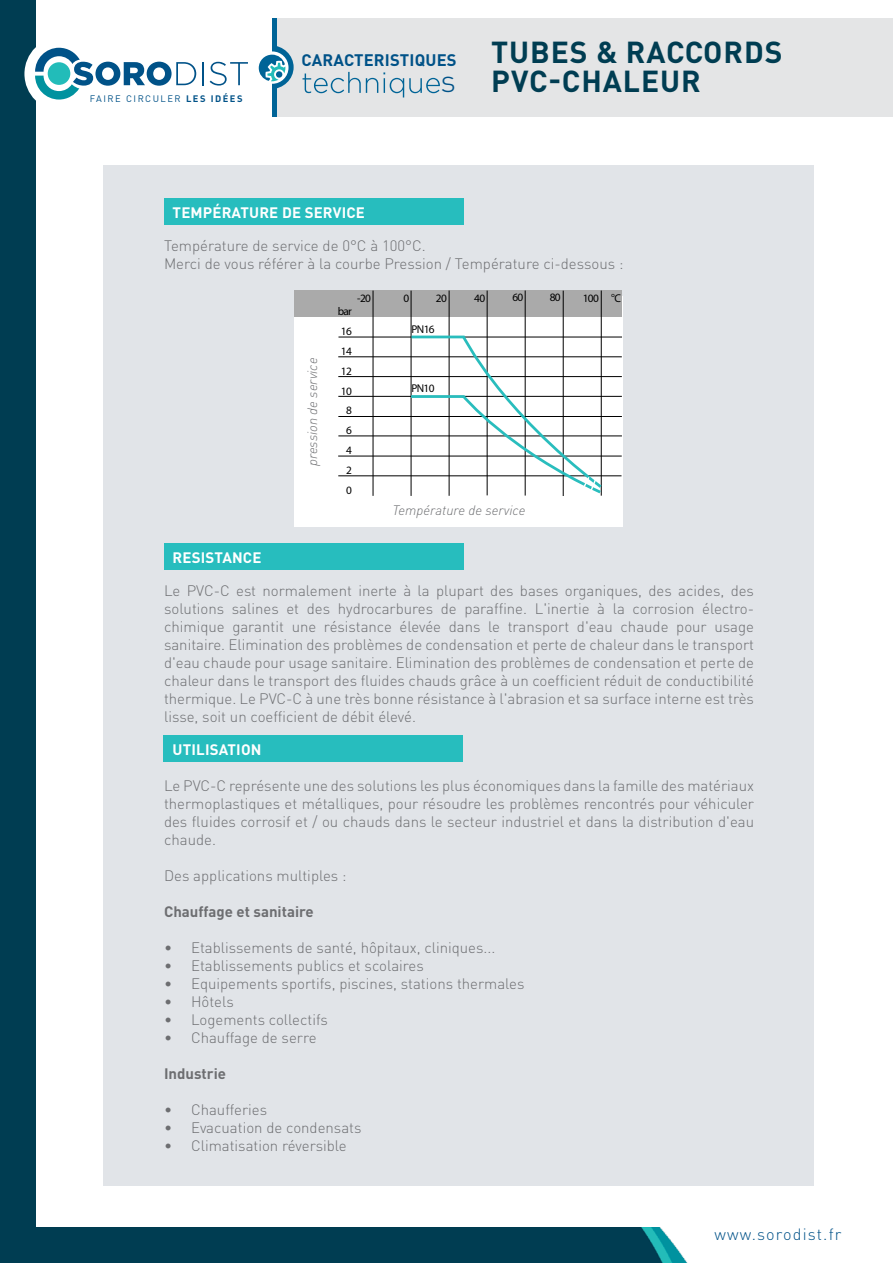
<style>
.page{position:relative;width:893px;height:1263px;background:#fff}
.page>*{position:absolute;margin:0;border:0;box-sizing:border-box;transform-origin:0 0}
.t1{font:300 31.5px "DINOT";color:#005288}
.t2{font:700 30px/28.5px "DINOT";letter-spacing:.03em;color:#003d52}
.t3{font:700 16.5px "DINOT";letter-spacing:.01em;color:#005288}
.t4{font:300 16.2px "DINOT";letter-spacing:.07em;color:#005288}
.t5{font:300 15px/18px "DINOT";color:#6d6e71;text-align:justify}
.t6{font:700 15px "DINOT";letter-spacing:.01em;color:#fff}
.t7{font:700 15px "DINOT";color:#6d6e71}
.t8{font:italic 300 13.5px "DINOT";color:#6d6e71}
.t9{font:700 condensed 11.25px/19.8px "Frutiger";letter-spacing:-.055em;color:#000;text-align:right}
.t10{font:9.3px "DINOT";letter-spacing:.16em;color:#005288}
.s1{font-weight:700}
</style>
<div class="page">
<div style="left:272px;top:18px;width:621px;height:98px;background:#e4e5e6"></div>
<svg style="left:302px;top:72px;width:138px;height:25px"></svg>
<div style="left:272px;top:87px;width:5px;height:29px;background:#006497"></div>
<div style="left:272px;top:18px;width:5px;height:31px;background:#006497"></div>
<svg style="left:259px;top:46px;width:35px;height:43px"></svg>
<div style="left:276px;top:71px;width:6px;height:7px;background:#006497;border-radius:50%"></div>
<div style="left:35px;top:1228px;width:653px;height:35px;background:#003d52"></div>
<div style="left:0;top:0;width:35px;height:1263px;background:#003d52"></div>
<div style="left:24px;top:37px;width:75px;height:74px;background:#fff;border-radius:50%"></div>
<hr style="left:202px;top:62px;width:2px;height:23px;background:#005288">
<svg style="left:210px;top:62px;width:38px;height:24px"></svg>
<svg style="left:35px;top:48px;width:161px;height:52px"></svg>
<div style="left:104px;top:165px;width:710px;height:1020px;background:#e1e4e8"></div>
<div style="left:294px;top:296px;width:328px;height:231px;background:#fff"></div>
<div style="left:164px;top:198px;width:300px;height:26px;background:#27bdbe"></div>
<div style="left:164px;top:543px;width:300px;height:27px;background:#27bdbe"></div>
<div style="left:163px;top:736px;width:300px;height:26px;background:#27bdbe"></div>
<div style="left:294px;top:291px;width:328px;height:26px;background:#aaa"></div>
<hr style="left:338px;top:476px;width:283px;height:1px;background:#000">
<hr style="left:338px;top:456px;width:284px;height:1px;background:#000">
<hr style="left:338px;top:436px;width:284px;height:1px;background:#000">
<hr style="left:338px;top:416px;width:284px;height:1px;background:#000">
<hr style="left:338px;top:396px;width:284px;height:1px;background:#000">
<hr style="left:338px;top:376px;width:284px;height:1px;background:#000">
<hr style="left:338px;top:357px;width:284px;height:1px;background:#000">
<hr style="left:338px;top:337px;width:284px;height:1px;background:#000">
<hr style="left:601px;top:290px;width:1px;height:206px;background:#000">
<hr style="left:563px;top:291px;width:1px;height:205px;background:#000">
<hr style="left:525px;top:290px;width:1px;height:205px;background:#000">
<hr style="left:487px;top:291px;width:1px;height:204px;background:#000">
<hr style="left:449px;top:290px;width:1px;height:206px;background:#000">
<hr style="left:373px;top:291px;width:1px;height:205px;background:#000">
<hr style="left:411px;top:291px;width:1px;height:205px;background:#000">
<svg style="left:408px;top:334px;width:197px;height:162px"></svg>
<p class="t10" style="left:90px;top:92px;width:154px">FAIRE CIRCULER <span class="s1">LES IDÉES</span></p>
<p class="t3" style="left:302px;top:48px;width:157px">CARACTERISTIQUES</p>
<h1 class="t1" style="left:441px;top:60px;width:17px">s</h1>
<h2 class="t2" style="left:491px;top:37px;width:293px">TUBES &amp; RACCORDS<br>PVC-CHALEUR</h2>
<p class="t6" style="left:173px;top:202px;width:50px">TEMPÉRATURE</p>
<p class="t6" style="left:282px;top:202px;width:33px">DE SER</p>
<p class="t6" style="left:333px;top:202px;width:32px">VICE</p>
<p class="t5" style="left:164px;top:236px;width:461px">Température de service de 0°C à 100°C.<br>Merci de vous référer à la courbe Pression / Température ci-dessous :</p>
<p class="t8" style="left:303px;top:466px;width:110px;rotate:-90deg">pression de service</p>
<p class="t9" style="left:357px;top:288px;width:15px">-20</p>
<p class="t9" style="left:404px;top:288px;width:7px">0</p>
<p class="t9" style="left:436px;top:288px;width:13px">20</p>
<p class="t9" style="left:474px;top:288px;width:13px">40</p>
<p class="t9" style="left:512px;top:287px;width:12px">60</p>
<p class="t9" style="left:550px;top:287px;width:12px">80</p>
<p class="t9" style="left:583px;top:289px;width:18px">100</p>
<p class="t9" style="left:615px;top:288px;width:8px">C</p>
<p class="t9" style="left:338px;top:301px;width:16px">bar<br>16<br>14<br>12<br>10<br>8<br>6<br>4<br>2<br>0</p>
<p class="t9" style="left:412px;top:319px;width:25px">PN16</p>
<p class="t9" style="left:411px;top:378px;width:25px">PN10</p>
<p class="t8" style="left:393px;top:501px;width:134px">Température de service</p>
<p class="t6" style="left:173px;top:547px;width:10px">RESISTAN</p>
<p class="t6" style="left:243px;top:547px;width:18px">CE</p>
<p class="t5" style="left:164px;top:581px;width:592px">Le PVC-C est normalement inerte à la plupart des bases organiques, des acides, des solutions salines et des hydrocarbures de paraffine. L'inertie à la corrosion électro&shy;chimique garantit une résistance élevée dans le transport d'eau chaude pour usage sanitaire. Elimination des problèmes de condensation et perte de chaleur dans le transport d'eau chaude pour usage sanitaire. Elimination des problèmes de condensation et perte de chaleur dans le transport des fluides chauds grâce à un coefficient réduit de conductibilité thermique. Le PVC-C à une très bonne résistance à l'abrasion et sa surface interne est très lisse, soit un coefficient de débit élevé.</p>
<p class="t6" style="left:173px;top:739px;width:9px">UTILISATION</p>
<p class="t5" style="left:164px;top:776px;width:592px">Le PVC-C représente une des solutions les plus économiques dans la famille des matériaux thermoplastiques et métalliques, pour résoudre les problèmes rencontrés pour véhiculer des fluides corrosif et / ou chauds dans le secteur industriel et dans la distribution d'eau chaude.</p>
<p class="t5" style="left:164px;top:866px;width:184px">Des applications multiples :</p>
<p class="t7" style="left:164px;top:901px;width:151px">CHAUFFAGE ET SANITAIRE</p>
<p class="t5" style="left:164px;top:938px;width:333px">• Etablissements de santé, hôpitaux, cliniques...</p>
<p class="t5" style="left:164px;top:956px;width:261px">• Etablissements publics et scolaires</p>
<p class="t5" style="left:164px;top:974px;width:362px">• Equipements sportifs, piscines, stations thermales</p>
<p class="t5" style="left:164px;top:992px;width:71px">• Hôtels</p>
<p class="t5" style="left:164px;top:1010px;width:165px">• Logements collectifs</p>
<p class="t5" style="left:164px;top:1028px;width:154px">• Chauffage de serre</p>
<p class="t7" style="left:164px;top:1063px;width:63px">I NDUSTRIE</p>
<p class="t5" style="left:164px;top:1100px;width:105px">• Chaufferies</p>
<p class="t5" style="left:164px;top:1118px;width:199px">• Evacuation de condensats</p>
<p class="t5" style="left:164px;top:1136px;width:184px">• Climatisation réversible</p>
<p class="t4" style="left:714px;top:1223px;width:128px">www.sorodist.fr</p>
</div>
